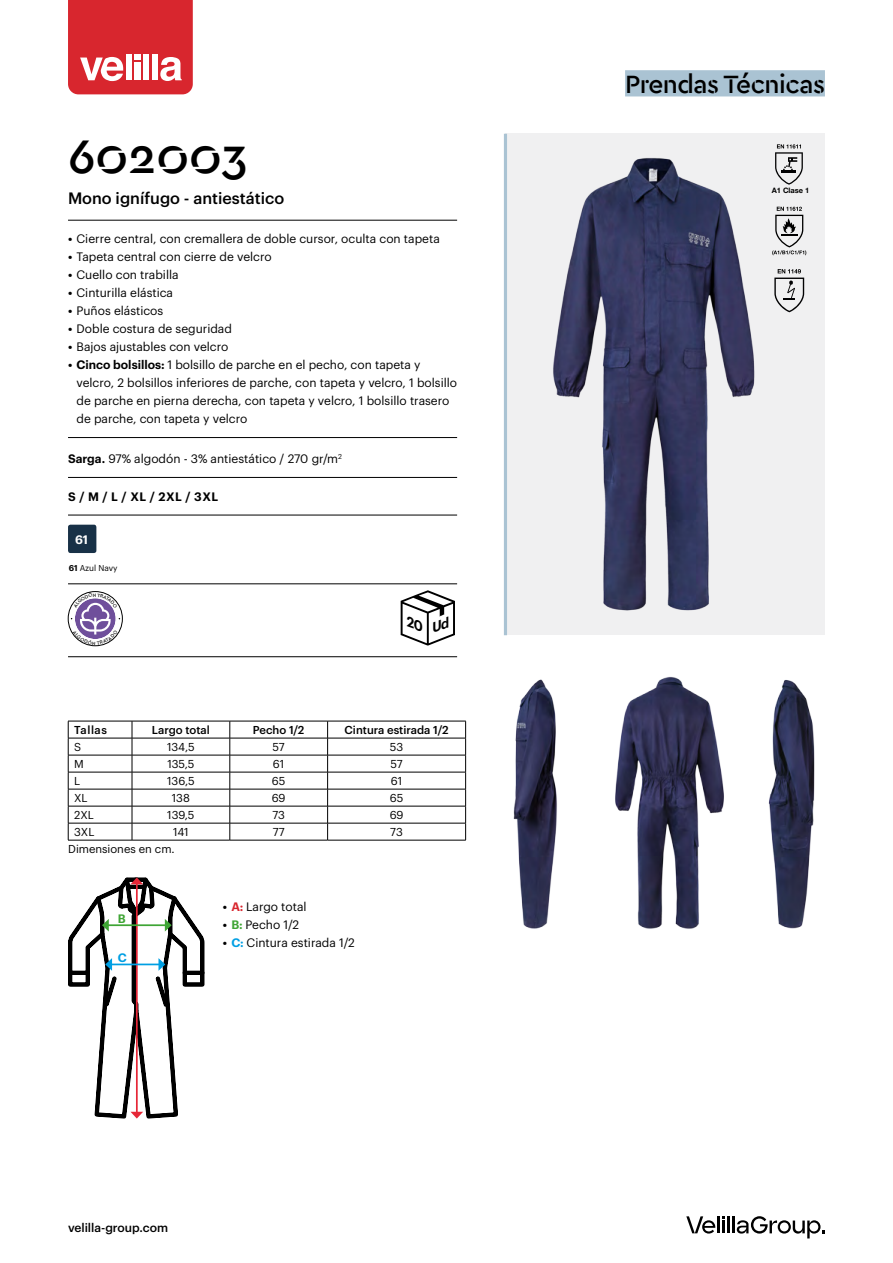
<style>
.page{position:relative;width:893px;height:1263px;background:#fff}
.page>*{position:absolute;margin:0;border:0;box-sizing:border-box;transform-origin:0 0}
.t1{font:500 49.5px "Cera Stencil";color:#000}
.t2{font:500 26.25px "Cera Stencil";letter-spacing:-.02em;color:#000}
.t3{font:500 16.2px "Graphik";color:#000}
.t4{font:600 12.15px "Graphik";color:#fff}
.t5{font:12px/18px "Graphik";color:#000}
.t6{font:500 12px "Graphik";color:#000}
.t7{font:600 12px "Graphik";letter-spacing:.04em;color:#000}
.t8{font:600 12px "Graphik";color:#3fa535}
.t9{font:600 12px "Graphik";color:#009fe3}
.t10{font:11.25px "Graphik";color:#000}
.t11{font:500 11.25px "Graphik";color:#000}
.t12{font:8.25px "Graphik";color:#000}
.t13{font:700 7.5px "Helvetica Neue LT Std";color:#000}
.s1{font-weight:600}
.s2{font-weight:600;color:#d8262e}
.s3{font-weight:600;color:#3fa535}
.s4{font-weight:600;color:#009fe3}
</style>
<div class="page">
<svg style="left:68px;top:0;width:125px;height:94px;background:#dd434a"></svg>
<hr style="left:717px;top:1216px;width:3px;height:17px;background:#000">
<hr style="left:727px;top:1216px;width:3px;height:17px;background:#000">
<svg style="left:722px;top:1216px;width:3px;height:17px"></svg>
<svg style="left:686px;top:1216px;width:29px;height:17px"></svg>
<svg style="left:733px;top:1216px;width:92px;height:22px"></svg>
<img style="left:443px;top:676px;width:372px;height:253px">
<div style="left:505px;top:134px;width:320px;height:501px;background:#f0f0f1"></div>
<img style="left:553px;top:158px;width:254px;height:453px">
<hr style="left:504px;top:134px;width:3px;height:501px;background:#aac3d3">
<svg style="left:774px;top:269px;width:30px;height:43px"></svg>
<svg style="left:772px;top:207px;width:34px;height:48px"></svg>
<svg style="left:775px;top:144px;width:28px;height:41px"></svg>
<div style="left:625px;top:70px;width:200px;height:26px;background:#aac3d3"></div>
<hr style="left:68px;top:220px;width:389px;height:1px;background:#000">
<hr style="left:68px;top:437px;width:389px;height:1px;background:#000">
<hr style="left:68px;top:477px;width:389px;height:1px;background:#000">
<hr style="left:68px;top:515px;width:389px;height:1px;background:#000">
<hr style="left:68px;top:584px;width:389px;height:1px;background:#000">
<hr style="left:68px;top:656px;width:389px;height:1px;background:#000">
<div style="left:68px;top:525px;width:28px;height:28px;background:#183147;border-radius:2px"></div>
<div style="left:68px;top:591px;width:55px;height:55px;border:1px solid #000;border-radius:50%"></div>
<hr style="left:132px;top:721px;width:98px;height:1px;background:#000">
<hr style="left:230px;top:721px;width:98px;height:1px;background:#000">
<hr style="left:328px;top:721px;width:138px;height:1px;background:#000">
<hr style="left:68px;top:738px;width:64px;height:1px;background:#000">
<hr style="left:132px;top:738px;width:98px;height:1px;background:#000">
<hr style="left:230px;top:738px;width:98px;height:1px;background:#000">
<hr style="left:328px;top:738px;width:138px;height:1px;background:#000">
<hr style="left:68px;top:755px;width:64px;height:1px;background:#000">
<hr style="left:132px;top:755px;width:98px;height:1px;background:#000">
<hr style="left:230px;top:755px;width:98px;height:1px;background:#000">
<hr style="left:328px;top:755px;width:138px;height:1px;background:#000">
<hr style="left:68px;top:772px;width:64px;height:1px;background:#000">
<hr style="left:132px;top:772px;width:98px;height:1px;background:#000">
<hr style="left:230px;top:772px;width:98px;height:1px;background:#000">
<hr style="left:328px;top:772px;width:138px;height:1px;background:#000">
<hr style="left:68px;top:789px;width:64px;height:1px;background:#000">
<hr style="left:132px;top:789px;width:98px;height:1px;background:#000">
<hr style="left:230px;top:789px;width:98px;height:1px;background:#000">
<hr style="left:328px;top:789px;width:138px;height:1px;background:#000">
<hr style="left:68px;top:806px;width:64px;height:1px;background:#000">
<hr style="left:132px;top:806px;width:98px;height:1px;background:#000">
<hr style="left:230px;top:806px;width:98px;height:1px;background:#000">
<hr style="left:328px;top:806px;width:138px;height:1px;background:#000">
<hr style="left:68px;top:823px;width:64px;height:1px;background:#000">
<hr style="left:132px;top:823px;width:98px;height:1px;background:#000">
<svg style="left:132px;top:721px;width:1px;height:119px"></svg>
<hr style="left:230px;top:823px;width:98px;height:1px;background:#000">
<svg style="left:230px;top:721px;width:1px;height:119px"></svg>
<hr style="left:328px;top:823px;width:138px;height:1px;background:#000">
<svg style="left:327px;top:721px;width:1px;height:119px"></svg>
<svg style="left:465px;top:721px;width:1px;height:119px"></svg>
<hr style="left:68px;top:840px;width:64px;height:1px;background:#000">
<hr style="left:132px;top:840px;width:98px;height:1px;background:#000">
<hr style="left:230px;top:840px;width:98px;height:1px;background:#000">
<hr style="left:328px;top:840px;width:138px;height:1px;background:#000">
<hr style="left:68px;top:721px;width:64px;height:1px;background:#000">
<svg style="left:68px;top:721px;width:1px;height:119px"></svg>
<svg style="left:68px;top:877px;width:137px;height:242px"></svg>
<svg style="left:71px;top:592px;width:49px;height:53px"></svg>
<svg style="left:401px;top:590px;width:54px;height:56px"></svg>
<h1 class="t1" style="left:68px;top:124px;width:181px">602003</h1>
<h3 class="t3" style="left:68px;top:186px;width:218px">Mono ignífugo - antiestático</h3>
<p class="t5" style="left:68px;top:229px;width:373px"><span class="s1">•</span> Cierre central, con cremallera de doble cursor, oculta con tapeta</p>
<p class="t5" style="left:68px;top:247px;width:205px"><span class="s1">•</span> Tapeta central con cierre de velcro</p>
<p class="t5" style="left:68px;top:265px;width:112px"><span class="s1">•</span> Cuello con trabilla</p>
<p class="t5" style="left:68px;top:283px;width:107px"><span class="s1">•</span> Cinturilla elástica</p>
<p class="t5" style="left:68px;top:301px;width:97px"><span class="s1">•</span> Puños elásticos</p>
<p class="t5" style="left:68px;top:319px;width:165px"><span class="s1">•</span> Doble costura de seguridad</p>
<p class="t5" style="left:68px;top:337px;width:162px"><span class="s1">•</span> Bajos ajustables con velcro</p>
<p class="t5" style="left:77px;top:355px;width:382px;text-indent:-9px"><span class="s1">• Cinco bolsillos:</span> 1 bolsillo de parche en el pecho, con tapeta y velcro, 2 bolsillos inferiores de parche, con tapeta y velcro, 1 bolsillo de parche en pierna derecha, con tapeta y velcro, 1 bolsillo trasero de parche, con tapeta y velcro</p>
<p class="t5" style="left:68px;top:449px;width:275px"><span class="s1">Sarga.</span> 97% algodón - 3% antiestático / 270 gr/m<sup>2</sup></p>
<p class="t7" style="left:68px;top:487px;width:152px">S / M / L / XL / 2XL / 3XL</p>
<p class="t4" style="left:75px;top:530px;width:15px">61</p>
<p class="t12" style="left:69px;top:562px;width:50px"><span class="s1">61</span> Azul Navy</p>
<p class="t11" style="left:74px;top:721px;width:34px">Tallas</p>
<p class="t11" style="left:152px;top:721px;width:59px">Largo total</p>
<p class="t11" style="left:253px;top:721px;width:53px">Pecho 1/2</p>
<p class="t11" style="left:345px;top:721px;width:105px">Cintura estirada 1/2</p>
<p class="t10" style="left:74px;top:739px;width:9px">S</p>
<p class="t10" style="left:167px;top:739px;width:29px">134,5</p>
<p class="t10" style="left:273px;top:739px;width:14px">57</p>
<p class="t10" style="left:390px;top:739px;width:15px">53</p>
<p class="t10" style="left:74px;top:756px;width:11px">M</p>
<p class="t10" style="left:167px;top:756px;width:29px">135,5</p>
<p class="t10" style="left:273px;top:756px;width:13px">61</p>
<p class="t10" style="left:391px;top:756px;width:14px">57</p>
<p class="t10" style="left:74px;top:773px;width:8px">L</p>
<p class="t10" style="left:167px;top:773px;width:29px">136,5</p>
<p class="t10" style="left:272px;top:773px;width:15px">65</p>
<p class="t10" style="left:391px;top:773px;width:13px">61</p>
<p class="t10" style="left:74px;top:790px;width:15px">XL</p>
<p class="t10" style="left:172px;top:790px;width:20px">138</p>
<p class="t10" style="left:272px;top:790px;width:15px">69</p>
<p class="t10" style="left:390px;top:790px;width:15px">65</p>
<p class="t10" style="left:74px;top:807px;width:21px">2XL</p>
<p class="t10" style="left:167px;top:807px;width:29px">139,5</p>
<p class="t10" style="left:272px;top:807px;width:14px">73</p>
<p class="t10" style="left:390px;top:807px;width:15px">69</p>
<p class="t10" style="left:74px;top:824px;width:22px">3XL</p>
<p class="t10" style="left:173px;top:824px;width:17px">141</p>
<p class="t10" style="left:273px;top:824px;width:13px">77</p>
<p class="t10" style="left:390px;top:824px;width:14px">73</p>
<p class="t10" style="left:68px;top:841px;width:108px">Dimensiones en cm.</p>
<p class="t8" style="left:118px;top:909px;width:9px">B</p>
<p class="t9" style="left:118px;top:949px;width:10px">C</p>
<p class="t5" style="left:223px;top:897px;width:85px"><span class="s1">•</span> <span class="s2">A:</span> Largo total</p>
<p class="t5" style="left:223px;top:915px;width:78px"><span class="s1">•</span> <span class="s3">B:</span> Pecho 1/2</p>
<p class="t5" style="left:223px;top:933px;width:133px"><span class="s1">•</span> <span class="s4">C:</span> Cintura estirada 1/2</p>
<p class="t6" style="left:68px;top:1218px;width:101px">velilla-group.com</p>
<h2 class="t2" style="left:625px;top:67px;width:201px">Prendas Técnicas</h2>
<p class="t13" style="left:772px;top:186px;width:39px">A1 Clase 1</p>
</div>
